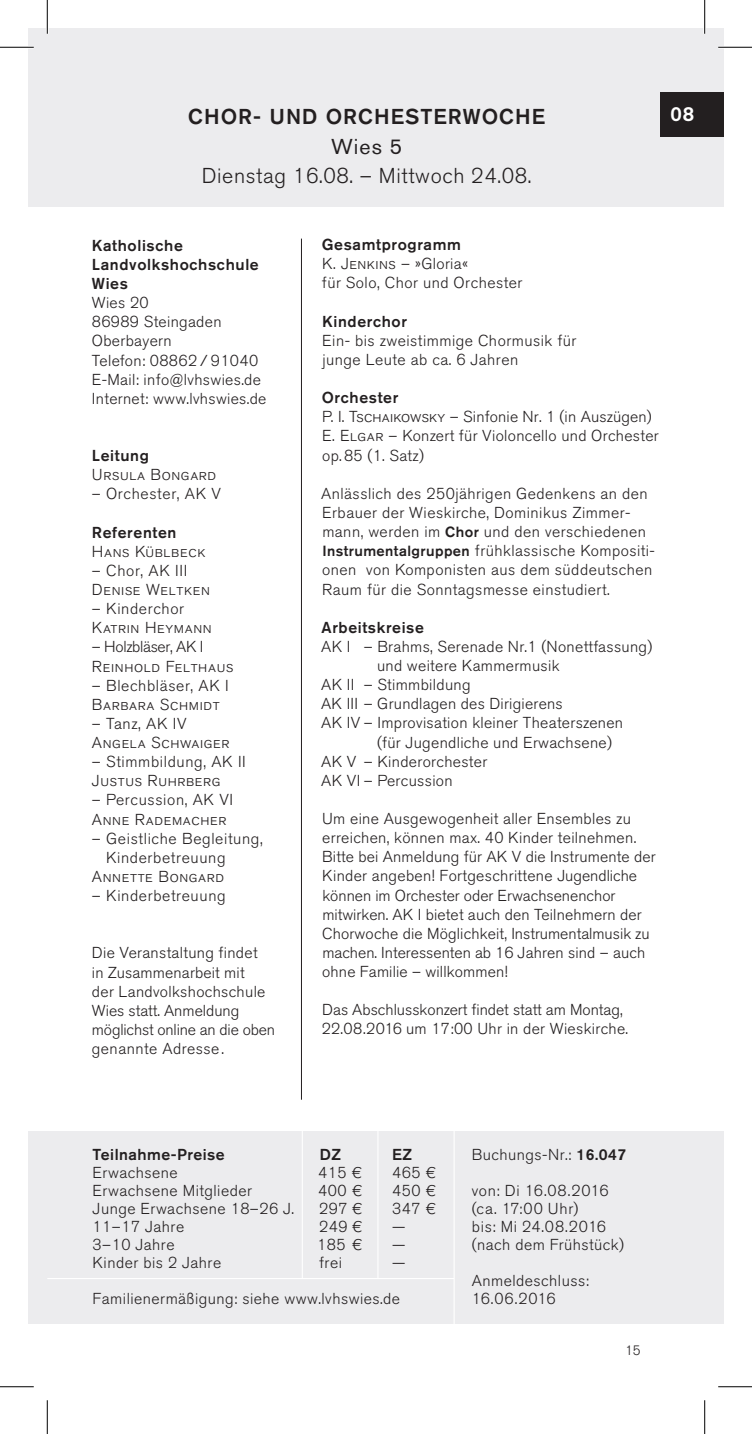
<style>
.page{position:relative;width:752px;height:1434px;background:#fff}
.page>*{position:absolute;margin:0;border:0;box-sizing:border-box;transform-origin:0 0}
.t1{font:300 21.38px "Akzidenz Grotesk BQ";letter-spacing:.03em;color:#231f20}
.t2{font:500 21.38px "Akzidenz Grotesk BQ";letter-spacing:.05em;color:#231f20}
.t3{font:21.38px "Akzidenz Grotesk BQ";color:#231f20}
.t4{font:500 20.25px "Akzidenz Grotesk BQ";color:#fff}
.t5{font:300 15.75px/19.1px "Akzidenz Grotesk BQ";letter-spacing:.02em;color:#231f20}
.t6{font:15.75px "Akzidenz Grotesk BQ Light SC";letter-spacing:.04em;color:#231f20}
.t7{font:300 15.75px/19.1px "Akzidenz Grotesk BQ";letter-spacing:.04em;color:#231f20}
.t8{font:500 15.75px/19.1px "Akzidenz Grotesk BQ";letter-spacing:.04em;color:#231f20}
.t9{font:300 15.75px/19.1px "Akzidenz Grotesk BQ";color:#231f20}
.t10{font:300 15.75px "Akzidenz Grotesk BQ";letter-spacing:-.02em;color:#231f20}
.t11{font:300 13.5px "Akzidenz Grotesk BQ";color:#231f20}
.s1{font-family:"Akzidenz Grotesk BQ";font-weight:300}
.s2{font-weight:500}
.s3{font-family:"Akzidenz Grotesk BQ Light SC";font-weight:400}
.s4{font-weight:500;font-size:14.62px}
</style>
<div class="page">
<div style="left:47px;top:28px;width:676px;height:179px;background:#ececee"></div>
<div style="left:47px;top:1131px;width:676px;height:192px;background:#ececee"></div>
<div style="left:28px;top:28px;width:19px;height:179px;background:#ececee"></div>
<div style="left:28px;top:1131px;width:19px;height:192px;background:#ececee"></div>
<hr style="left:453px;top:1124px;width:1px;height:210px;background:#fff">
<hr style="left:377px;top:1124px;width:1px;height:154px;background:#fff">
<hr style="left:301px;top:239px;width:1px;height:861px;background:#231f20">
<hr style="left:302px;top:1124px;width:1px;height:154px;background:#fff">
<hr style="left:47px;top:1278px;width:407px;height:1px;background:#fff">
<div style="left:660px;top:92px;width:63px;height:45px;background:#231f20"></div>
<hr style="left:0;top:46px;width:34px;height:3px;background:#fff">
<hr style="left:718px;top:46px;width:33px;height:3px;background:#fff">
<hr style="left:46px;top:0;width:3px;height:34px;background:#fff">
<hr style="left:703px;top:0;width:3px;height:34px;background:#fff">
<hr style="left:0;top:47px;width:34px;height:1px;background:#000">
<hr style="left:718px;top:47px;width:33px;height:1px;background:#000">
<hr style="left:0;top:1386px;width:34px;height:1px;background:#000">
<hr style="left:718px;top:1386px;width:33px;height:1px;background:#000">
<hr style="left:47px;top:0;width:1px;height:34px;background:#000">
<hr style="left:47px;top:1400px;width:1px;height:34px;background:#000">
<hr style="left:704px;top:0;width:1px;height:34px;background:#000">
<hr style="left:704px;top:1400px;width:1px;height:34px;background:#000">
<h1 class="t2" style="left:188px;top:104px;width:358px">CHOR- UND ORCHESTERWOCHE</h1>
<p class="t4" style="left:670px;top:102px;width:25px">08</p>
<h1 class="t3" style="left:331px;top:134px;width:73px">Wies 5</h1>
<h1 class="t1" style="left:202px;top:164px;width:331px">Dienstag 16.08. – Mittwoch 24.08.</h1>
<p class="t8" style="left:92px;top:235px;width:168px">Katholische<br>Landvolkshochschule<br>Wies</p>
<p class="t5" style="left:92px;top:294px;width:176px">Wies 20<br>86989 Steingaden<br>Oberbayern<br>Telefon: 08862 / 91040<br>E-Mail: info@lvhswies.de<br>Internet: www.lvhswies.de</p>
<p class="t8" style="left:92px;top:446px;width:58px">Leitung</p>
<p class="t6" style="left:92px;top:466px;width:126px">Ursula Bongard</p>
<p class="t7" style="left:92px;top:485px;width:130px">– Orchester, AK V</p>
<p class="t8" style="left:92px;top:522px;width:86px">Referenten</p>
<p class="t6" style="left:92px;top:543px;width:115px">Hans Küblbeck</p>
<p class="t7" style="left:92px;top:561px;width:97px">– Chor, AK III</p>
<p class="t6" style="left:92px;top:581px;width:120px">Denise Weltken</p>
<p class="t7" style="left:92px;top:599px;width:94px">– Kinderchor</p>
<p class="t6" style="left:92px;top:619px;width:121px">Katrin Heymann</p>
<p class="t10" style="left:92px;top:638px;width:113px">– Holzbläser, AK I</p>
<p class="t6" style="left:92px;top:657px;width:143px">Reinhold Felthaus</p>
<p class="t7" style="left:92px;top:676px;width:138px">– Blechbläser, AK I</p>
<p class="t6" style="left:92px;top:695px;width:129px">Barbara Schmidt</p>
<p class="t5" style="left:92px;top:714px;width:96px">– Tanz, AK IV</p>
<p class="t6" style="left:92px;top:734px;width:139px">Angela Schwaiger</p>
<p class="t7" style="left:92px;top:752px;width:155px">– Stimmbildung, AK II</p>
<p class="t6" style="left:92px;top:772px;width:130px">Justus Ruhrberg</p>
<p class="t7" style="left:92px;top:791px;width:143px">– Percussion, AK VI</p>
<p class="t6" style="left:92px;top:810px;width:136px">Anne Rademacher</p>
<p class="t7" style="left:106px;top:829px;width:158px;text-indent:-14px">– Geistliche Begleitung,<br>Kinderbetreuung</p>
<p class="t6" style="left:92px;top:868px;width:134px">Annette Bongard</p>
<p class="t7" style="left:92px;top:886px;width:135px">– Kinderbetreuung</p>
<p class="t5" style="left:92px;top:944px;width:184px">Die Veranstaltung findet<br>in Zusammenarbeit mit<br>der Landvolkshochschule<br>Wies statt. Anmeldung möglichst online an die oben genannte Adresse.</p>
<p class="t8" style="left:322px;top:235px;width:141px">Gesamtprogramm</p>
<p class="t6" style="left:322px;top:255px;width:147px">K. Jenkins – <span class="s1">»Gloria«</span></p>
<p class="t5" style="left:322px;top:274px;width:202px">für Solo, Chor und Orchester</p>
<p class="t8" style="left:322px;top:311px;width:86px">Kinderchor</p>
<p class="t5" style="left:322px;top:331px;width:255px">Ein- bis zweistimmige Chormusik für junge Leute ab ca. 6 Jahren</p>
<p class="t5" style="left:322px;top:388px;width:338px"><span class="s2">Orchester<br></span><span class="s3">P. I. Tschaikowsky –</span> Sinfonie Nr. 1 (in Auszügen)<br><span class="s3">E. Elgar –</span> Konzert für Violoncello und Orchester op.85 (1. Satz)</p>
<p class="t5" style="left:321px;top:484px;width:335px">Anlässlich des 250jährigen Gedenkens an den Erbauer der Wieskirche, Dominikus Zimmer&shy;mann, werden im <span class="s4">Chor</span> und den verschiedenen <span class="s4">Instrumentalgruppen</span> frühklassische Kompositi&shy;onen von Komponisten aus dem süddeutschen Raum für die Sonntagsmesse einstudiert.</p>
<p class="t8" style="left:321px;top:617px;width:104px">Arbeitskreise</p>
<p class="t5" style="left:321px;top:637px;width:332px">AK I – Brahms, Serenade Nr.1 (Nonettfassung)</p>
<p class="t5" style="left:377px;top:656px;width:184px">und weitere Kammermusik</p>
<p class="t5" style="left:321px;top:675px;width:151px">AK II – Stimmbildung</p>
<p class="t5" style="left:321px;top:695px;width:243px">AK III – Grundlagen des Dirigierens</p>
<p class="t5" style="left:321px;top:714px;width:303px">AK IV – Improvisation kleiner Theaterszenen</p>
<p class="t5" style="left:377px;top:733px;width:236px">(für Jugendliche und Erwachsene)</p>
<p class="t5" style="left:321px;top:752px;width:167px">AK V – Kinderorchester</p>
<p class="t5" style="left:321px;top:771px;width:133px">AK VI – Percussion</p>
<p class="t5" style="left:322px;top:809px;width:335px">Um eine Ausgewogenheit aller Ensembles zu erreichen, können max. 40 Kinder teilnehmen.<br>Bitte bei Anmeldung für AK V die Instrumente der Kinder angeben! Fortgeschrittene Jugendliche können im Orchester oder Erwachsenenchor mitwirken. AK I bietet auch den Teilnehmern der Chorwoche die Möglichkeit, Instrumentalmusik zu machen. Interessenten ab 16 Jahren sind – auch ohne Familie – willkommen!</p>
<p class="t9" style="left:322px;top:1001px;width:308px">Das Abschlusskonzert findet statt am Montag,<br>22.08.2016 um 17:00 Uhr in der Wieskirche.</p>
<p class="t8" style="left:93px;top:1145px;width:133px">Teilnahme-Preise</p>
<p class="t5" style="left:93px;top:1164px;width:203px;line-height:18px">Erwachsene<br>Erwachsene Mitglieder<br>Junge Erwachsene 18–26 J.<br>11–17 Jahre<br>3–10 Jahre<br>Kinder bis 2 Jahre</p>
<p class="t5" style="left:93px;top:1289px;width:309px">Familienermäßigung: siehe www.lvhswies.de</p>
<p class="t8" style="left:319px;top:1145px;width:23px">DZ</p>
<p class="t5" style="left:317px;top:1164px;width:47px;line-height:18px;text-align:justify">415 € 400 € 297 € 249 € 185 € frei</p>
<p class="t8" style="left:392px;top:1145px;width:21px">EZ</p>
<p class="t5" style="left:392px;top:1164px;width:45px;line-height:18px">465 €<br>450 €<br>347 € —<br>—<br>—</p>
<p class="t5" style="left:471px;top:1145px;width:156px">Buchungs-Nr.: <span class="s2">16.047</span></p>
<p class="t5" style="left:471px;top:1182px;width:154px;line-height:18px">von: Di 16.08.2016 (ca. 17:00 Uhr)<br>bis: Mi 24.08.2016 (nach dem Frühstück)</p>
<p class="t5" style="left:471px;top:1272px;width:119px;line-height:18px">Anmeldeschluss:<br>16.06.2016</p>
<p class="t11" style="left:625px;top:1343px;width:17px">15</p>
</div>
